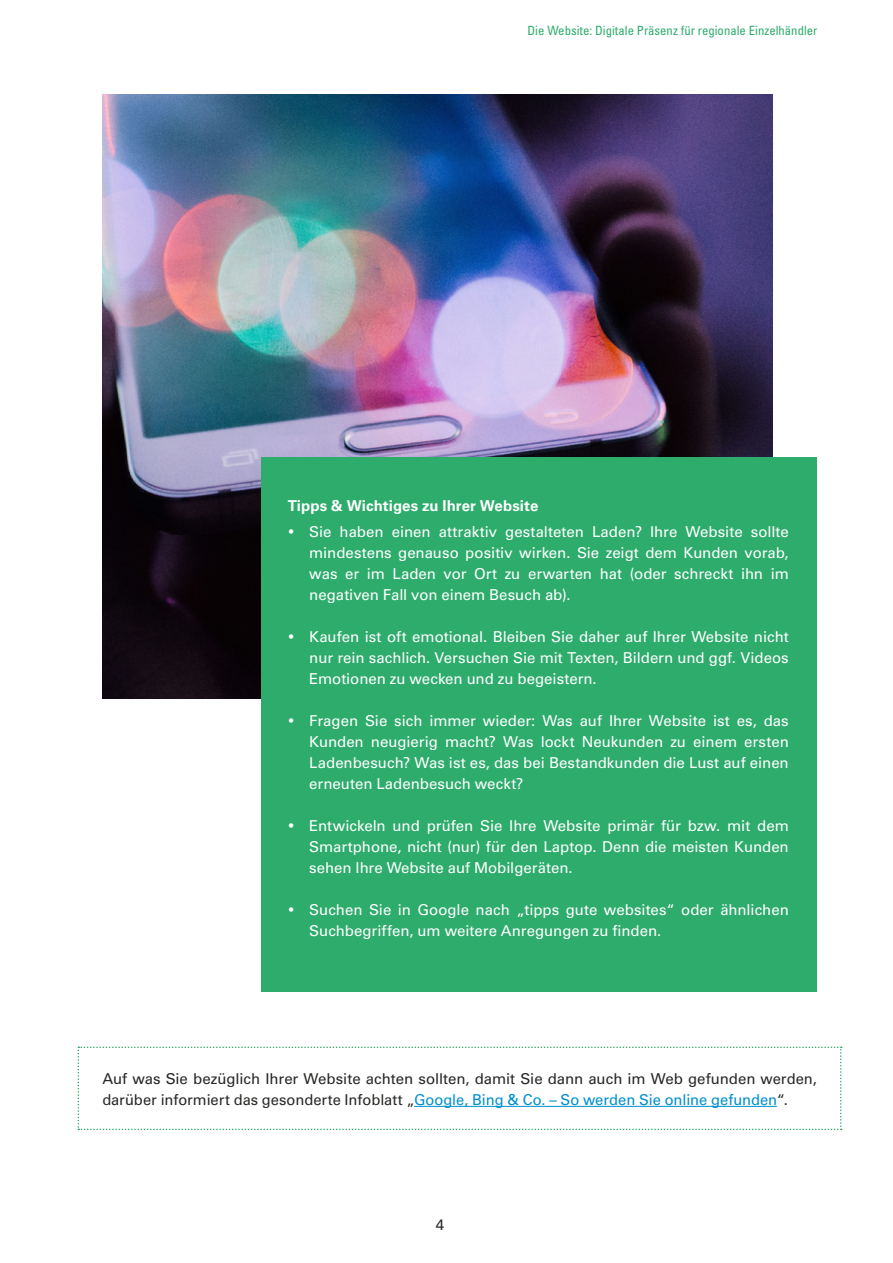
<style>
.page{position:relative;width:893px;height:1263px;background:#fff}
.page>*{position:absolute;margin:0;border:0;box-sizing:border-box;transform-origin:0 0}
.t1{font:15px/21px "Univers LT Std";color:#fff;text-align:justify}
.t2{font:15px/21px "Univers LT Std";color:#282827}
.t3{font:700 15px "Univers LT Std";letter-spacing:.005em;color:#fff}
.t4{font:condensed 12.75px "Univers LT Std";color:#2dac6c}
.s1{color:#008fcf}
</style>
<div class="page">
<img style="left:102px;top:95px;width:670px;height:603px">
<div style="left:261px;top:457px;width:555px;height:535px;background:#2dac6c"></div>
<svg style="left:78px;top:1046px;width:764px;height:84px"></svg>
<p class="t4" style="left:527px;top:23px;width:291px">Die Website: Digitale Präsenz für regionale Einzelhändler</p>
<p class="t3" style="left:288px;top:497px;width:252px">Tipps &amp; Wichtiges zu Ihrer Website</p>
<p class="t1" style="left:309px;top:521px;width:481px;text-indent:-22px">• Sie haben einen attraktiv gestalteten Laden? Ihre Website sollte mindestens genauso positiv wirken. Sie zeigt dem Kunden vorab, was er im Laden vor Ort zu erwarten hat (oder schreckt ihn im negativen Fall von einem Besuch ab).</p>
<p class="t1" style="left:309px;top:626px;width:481px;text-indent:-22px">• Kaufen ist oft emotional. Bleiben Sie daher auf Ihrer Website nicht nur rein sachlich. Versuchen Sie mit Texten, Bildern und ggf. Videos Emotionen zu wecken und zu begeistern.</p>
<p class="t1" style="left:309px;top:710px;width:481px;text-indent:-22px">• Fragen Sie sich immer wieder: Was auf Ihrer Website ist es, das Kunden neugierig macht? Was lockt Neukunden zu einem ersten Ladenbesuch? Was ist es, das bei Bestandkunden die Lust auf einen erneuten Ladenbesuch weckt?</p>
<p class="t1" style="left:309px;top:815px;width:481px;text-indent:-22px">• Entwickeln und prüfen Sie Ihre Website primär für bzw. mit dem Smartphone, nicht (nur) für den Laptop. Denn die meisten Kunden sehen Ihre Website auf Mobilgeräten.</p>
<p class="t1" style="left:309px;top:899px;width:481px;text-indent:-22px">• Suchen Sie in Google nach „tipps gute websites“ oder ähnlichen<br>Suchbegriffen, um weitere Anregungen zu finden.</p>
<p class="t2" style="left:102px;top:1068px;width:716px">Auf was Sie bezüglich Ihrer Website achten sollten, damit Sie dann auch im Web gefunden werden, darüber informiert das gesonderte Infoblatt „<span class="s1">Google, Bing &amp; Co. – So werden Sie online gefunden</span>“.</p>
<p class="t2" style="left:436px;top:1214px;width:10px">4</p>
</div>
